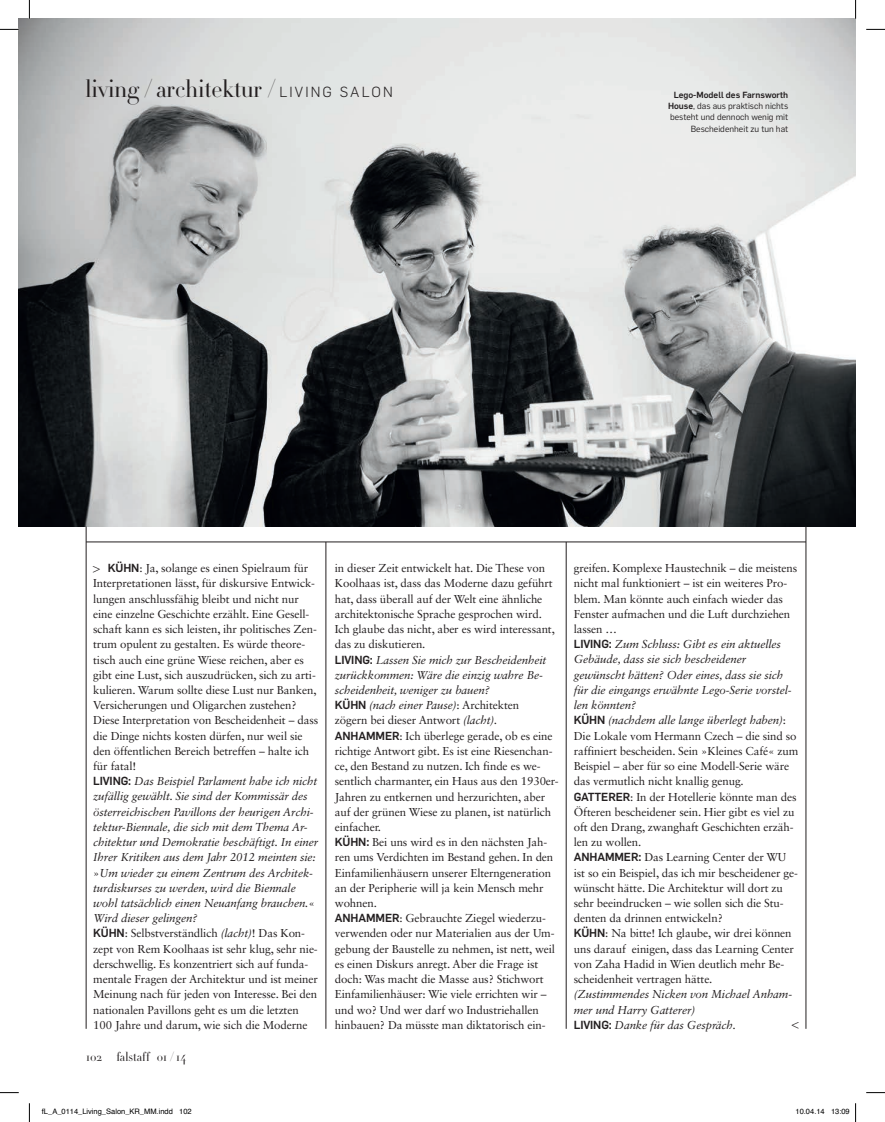
<style>
.page{position:relative;width:885px;height:1122px;background:#fff}
.page>*{position:absolute;margin:0;border:0;box-sizing:border-box;transform-origin:0 0}
.t1{font:300 24px "HTF Didot L24";color:#231f20}
.t2{font:300 15px "Flama";color:#231f20}
.t3{font:300 12.5px "HTF Didot L24";letter-spacing:.01em;color:#231f20}
.bodycopy{font:11.5px/15.2px "Sabon LT Std";letter-spacing:-.01em;color:#231f20}
.bodycopy-2{font:italic 11.5px/15.2px "Sabon LT Std";letter-spacing:-.01em;color:#231f20}
._05_BU_Re_WTE{font:8.75px/11.2px "Flama";color:#231f20;text-align:right}
.t4{font:7.5px "Helvetica";color:#000}
.s1{font-family:"Flama";font-size:14.38px}
.s2{font-weight:500}
.s3{font-family:"Flama";font-weight:500}
.s4{font-family:"Flama";font-weight:500;font-style:normal}
.s5{font-style:normal}
.s6{font-style:italic}
</style>
<div class="page">
<img style="left:19px;top:19px;width:836px;height:507px">
<hr style="left:325px;top:542px;width:1px;height:487px;background:#231f20">
<hr style="left:566px;top:542px;width:1px;height:487px;background:#231f20">
<hr style="left:805px;top:526px;width:1px;height:503px;background:#231f20">
<hr style="left:86px;top:526px;width:1px;height:503px;background:#231f20">
<hr style="left:86px;top:542px;width:719px;height:1px;background:#231f20">
<svg style="left:0;top:29px;width:19px;height:1px"></svg>
<svg style="left:866px;top:29px;width:18px;height:1px"></svg>
<svg style="left:0;top:1092px;width:19px;height:1px"></svg>
<svg style="left:866px;top:1092px;width:18px;height:1px"></svg>
<svg style="left:29px;top:0;width:1px;height:19px"></svg>
<svg style="left:29px;top:1103px;width:1px;height:19px"></svg>
<svg style="left:854px;top:0;width:2px;height:19px"></svg>
<svg style="left:855px;top:1103px;width:1px;height:19px"></svg>
<p class="t1" style="left:85px;top:71px;width:309px">living / architektur / <span class="s1">LIVING SALON</span></p>
<p class="_05_BU_Re_WTE" style="left:668px;top:89px;width:122px"><span class="s2">Lego-Modell des Farnsworth<br>House</span>, das aus praktisch nichts besteht und dennoch wenig mit<br>Bescheidenheit zu tun hat</p>
<p class="bodycopy" style="left:93px;top:560px;width:226px;text-indent:15px"><span class="s3">KÜHN</span>: Ja, solange es einen Spielraum für Interpretationen lässt, für diskursive Entwick&shy;lungen anschlussfähig bleibt und nicht nur eine einzelne Geschichte erzählt. Eine Gesell&shy;schaft kann es sich leisten, ihr politisches Zen&shy;trum opulent zu gestalten. Es würde theore&shy;tisch auch eine grüne Wiese reichen, aber es gibt eine Lust, sich auszudrücken, sich zu arti&shy;kulieren. Warum sollte diese Lust nur Banken, Versicherungen und Oligarchen zustehen?<br>Diese Interpretation von Bescheidenheit – dass die Dinge nichts kosten dürfen, nur weil sie den öffentlichen Bereich betreffen – halte ich für fatal!</p>
<p class="bodycopy-2" style="left:93px;top:773px;width:226px"><span class="s4">LIVING:</span> Das Beispiel Parlament habe ich nicht zufällig gewählt. Sie sind der Kommissär des österreichischen Pavillons der heurigen Archi&shy;tektur-Biennale, die sich mit dem Thema Ar&shy;chitektur und Demokratie beschäftigt. In einer Ihrer Kritiken aus dem Jahr 2012 meinten sie: <span class="s5">»</span>Um wieder zu einem Zentrum des Architek&shy;turdiskurses zu werden, wird die Biennale wohl tatsächlich einen Neuanfang brauchen.<span class="s5">« </span>Wird dieser gelingen?</p>
<p class="bodycopy" style="left:93px;top:925px;width:226px"><span class="s3">KÜHN</span>: Selbstverständlich <span class="s6">(lacht)</span>! Das Kon&shy;zept von Rem Koolhaas ist sehr klug, sehr nie&shy;derschwellig. Es konzentriert sich auf funda&shy;mentale Fragen der Architektur und ist meiner Meinung nach für jeden von Interesse. Bei den nationalen Pavillons geht es um die letzten 100 Jahre und darum, wie sich die Moderne</p>
<p class="t2" style="left:92px;top:558px;width:10px">&gt;</p>
<p class="bodycopy" style="left:335px;top:560px;width:221px">in dieser Zeit entwickelt hat. Die These von Koolhaas ist, dass das Moderne dazu geführt hat, dass überall auf der Welt eine ähnliche architektonische Sprache gesprochen wird.<br>Ich glaube das nicht, aber es wird interessant, das zu diskutieren.</p>
<p class="bodycopy-2" style="left:335px;top:652px;width:213px"><span class="s4">LIVING:</span> Lassen Sie mich zur Bescheidenheit zurückkommen: Wäre die einzig wahre Be&shy;scheidenheit, weniger zu bauen?</p>
<p class="bodycopy" style="left:335px;top:697px;width:186px"><span class="s3">KÜHN</span> <span class="s6">(nach einer Pause)</span>: Architekten zögern bei dieser Antwort <span class="s6">(lacht).</span></p>
<p class="bodycopy" style="left:335px;top:728px;width:224px"><span class="s3">ANHAMMER</span>: Ich überlege gerade, ob es eine richtige Antwort gibt. Es ist eine Riesenchan&shy;ce, den Bestand zu nutzen. Ich finde es we&shy;sentlich charmanter, ein Haus aus den 1930er-Jahren zu entkernen und herzurichten, aber auf der grünen Wiese zu planen, ist natürlich einfacher.</p>
<p class="bodycopy" style="left:335px;top:834px;width:220px"><span class="s3">KÜHN:</span> Bei uns wird es in den nächsten Jah&shy;ren ums Verdichten im Bestand gehen. In den Einfamilienhäusern unserer Elterngeneration an der Peripherie will ja kein Mensch mehr wohnen.</p>
<p class="bodycopy" style="left:335px;top:910px;width:222px"><span class="s3">ANHAMMER</span>: Gebrauchte Ziegel wiederzu&shy;verwenden oder nur Materialien aus der Um&shy;gebung der Baustelle zu nehmen, ist nett, weil es einen Diskurs anregt. Aber die Frage ist doch: Was macht die Masse aus? Stichwort Einfamilienhäuser: Wie viele errichten wir – und wo? Und wer darf wo Industriehallen hinbauen? Da müsste man diktatorisch ein-</p>
<p class="t3" style="left:86px;top:1047px;width:101px">102 falstaff 01 / 14</p>
<p class="bodycopy" style="left:573px;top:560px;width:225px">greifen. Komplexe Haustechnik – die meistens nicht mal funktioniert – ist ein weiteres Pro&shy;blem. Man könnte auch einfach wieder das Fenster aufmachen und die Luft durchziehen lassen …</p>
<p class="bodycopy-2" style="left:573px;top:636px;width:209px"><span class="s4">LIVING:</span> Zum Schluss: Gibt es ein aktuelles<br>Gebäude, dass sie sich bescheidener</p>
<p class="bodycopy-2" style="left:573px;top:667px;width:219px">gewünscht hätten? Oder eines, dass sie sich für die eingangs erwähnte Lego-Serie vorstel&shy;len könnten?</p>
<p class="bodycopy" style="left:573px;top:712px;width:226px"><span class="s3">KÜHN</span> <span class="s6">(nachdem alle lange überlegt haben)</span>:<br>Die Lokale vom Hermann Czech – die sind so raffiniert bescheiden. Sein »Kleines Café« zum Beispiel – aber für so eine Modell-Serie wäre das vermutlich nicht knallig genug.</p>
<p class="bodycopy" style="left:573px;top:789px;width:224px"><span class="s3">GATTERER</span>: In der Hotellerie könnte man des Öfteren bescheidener sein. Hier gibt es viel zu oft den Drang, zwanghaft Geschichten erzäh&shy;len zu wollen.</p>
<p class="bodycopy" style="left:573px;top:849px;width:226px"><span class="s3">ANHAMMER:</span> Das Learning Center der WU ist so ein Beispiel, das ich mir bescheidener ge&shy;wünscht hätte. Die Architektur will dort zu sehr beeindrucken – wie sollen sich die Stu&shy;denten da drinnen entwickeln?</p>
<p class="bodycopy" style="left:573px;top:926px;width:222px"><span class="s3">KÜHN</span>: Na bitte! Ich glaube, wir drei können uns darauf einigen, dass das Learning Center von Zaha Hadid in Wien deutlich mehr Be&shy;scheidenheit vertragen hätte.</p>
<p class="bodycopy-2" style="left:573px;top:986px;width:220px">(Zustimmendes Nicken von Michael Anham&shy;mer und Harry Gatterer)</p>
<p class="bodycopy-2" style="left:573px;top:1017px;width:163px"><span class="s4">LIVING:</span> Danke für das Gespräch.</p>
<p class="t2" style="left:791px;top:1014px;width:10px">&lt;</p>
<p class="t4" style="left:42px;top:1106px;width:151px">fL_A_0114_Living_Salon_KR_MM.indd 102</p>
<p class="t4" style="left:795px;top:1106px;width:56px">10.04.14 13:09</p>
</div>
